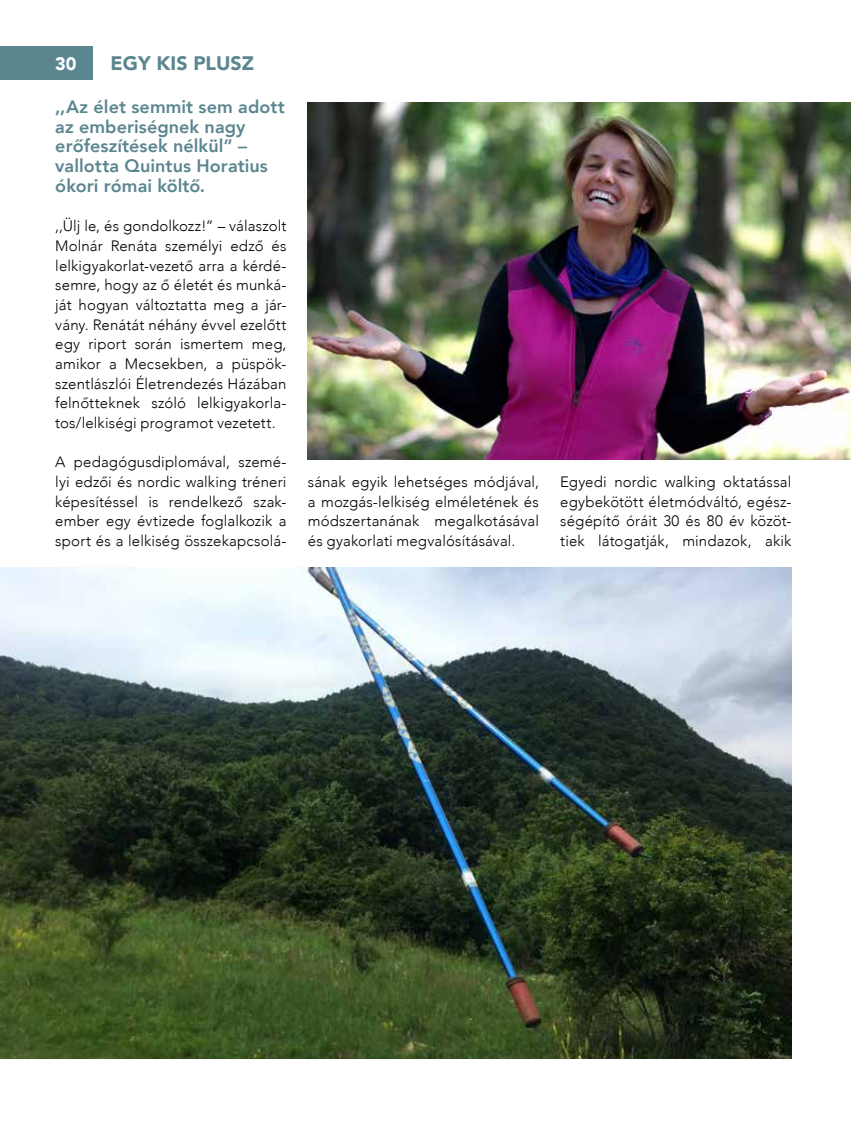
<style>
.page{position:relative;width:851px;height:1127px;background:#fff}
.page>*{position:absolute;margin:0;border:0;box-sizing:border-box;transform-origin:0 0}
.t1{font:900 19.5px "Avenir";color:#5b868f}
.t2{font:800 18px/19.6px "Avenir";letter-spacing:.005em;color:#5b868f}
.t3{font:900 18px "Avenir";color:#fff}
.t4{font:300 15px/19.6px "Avenir";letter-spacing:.01em;color:#000;text-align:justify}
</style>
<div class="page">
<div style="left:0;top:47px;width:92px;height:33px;background:#5b868f"></div>
<img style="left:307px;top:102px;width:543px;height:357px">
<img style="left:0;top:568px;width:791px;height:490px">
<h1 class="t1" style="left:111px;top:46px;width:145px">EGY KIS PLUSZ</h1>
<p class="t2" style="left:55px;top:97px;width:231px">,,Az élet semmit sem adott az emberiségnek nagy erőfeszítések nélkül” – vallotta Quintus Horatius ókori római költő.</p>
<p class="t4" style="left:55px;top:216px;width:233px">,,Ülj le, és gondolkozz!” – válaszolt Molnár Renáta személyi edző és lelkigyakorlat-vezető arra a kérdé&shy;semre, hogy az ő életét és munká&shy;ját hogyan változtatta meg a jár&shy;vány. Renátát néhány évvel ezelőtt egy riport során ismertem meg, amikor a Mecsekben, a püspök&shy;szentlászlói Életrendezés Házában felnőtteknek szóló lelkigyakorla&shy;tos/lelkiségi programot vezetett.</p>
<p class="t4" style="left:55px;top:452px;width:233px">A pedagógusdiplomával, szemé&shy;lyi edzői és nordic walking tréneri képesítéssel is rendelkező szak&shy;ember egy évtizede foglalkozik a sport és a lelkiség összekapcsolá-</p>
<p class="t3" style="left:55px;top:48px;width:23px">30</p>
<p class="t4" style="left:308px;top:472px;width:233px">sának egyik lehetséges módjával, a mozgás-lelkiség elméletének és módszertanának megalkotásával és gyakorlati megvalósításával.</p>
<p class="t4" style="left:560px;top:472px;width:233px">Egyedi nordic walking oktatással egybekötött életmódváltó, egész&shy;ségépítő óráit 30 és 80 év közöt&shy;tiek látogatják, mindazok, akik</p>
</div>
